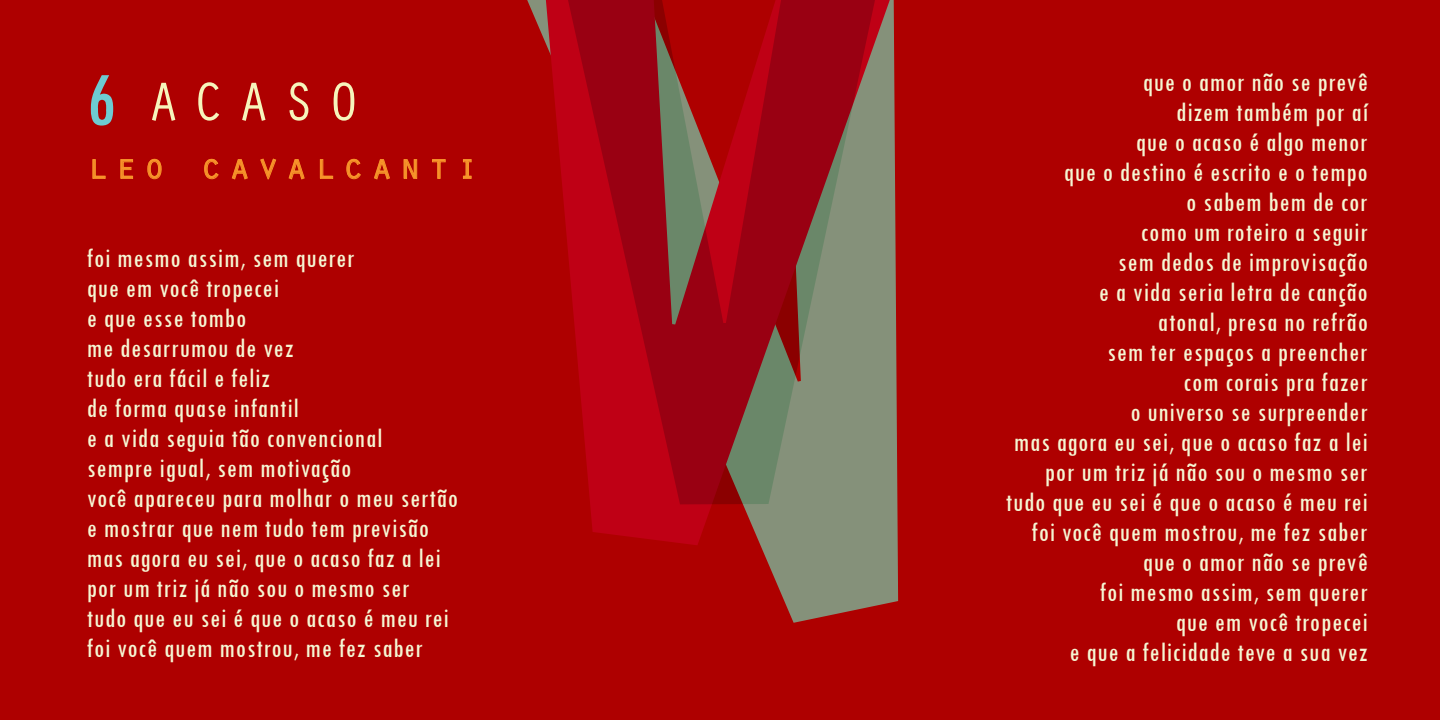
<style>
.page{position:relative;width:1440px;height:720px;background:#ae0000}
.page>*{position:absolute;margin:0;border:0;box-sizing:border-box;transform-origin:0 0}
.t1{font:56px "Orator Std";letter-spacing:.205em;color:#f6f5bc}
.t2{font:36px "Orator Std";letter-spacing:.19em;color:#f7942a}
.t3{font:500 condensed 28px/30px "Tw Cen";letter-spacing:.03em;color:#f5f6d3}
.s1{font-family:"Tw Cen";font-weight:500;font-stretch:condensed;font-size:80px;color:#6ecbd2}
</style>
<div class="page">
<svg style="left:403px;top:159px;width:495px;height:464px"></svg>
<svg style="left:546px;top:504px;width:344px;height:41px"></svg>
<svg style="left:503px;top:0;width:395px;height:504px"></svg>
<svg style="left:92px;top:159px;width:14px;height:20px"></svg>
<svg style="left:120px;top:159px;width:13px;height:20px"></svg>
<svg style="left:147px;top:159px;width:15px;height:20px"></svg>
<svg style="left:204px;top:159px;width:15px;height:20px"></svg>
<svg style="left:232px;top:159px;width:16px;height:21px"></svg>
<svg style="left:260px;top:159px;width:16px;height:20px"></svg>
<svg style="left:289px;top:159px;width:16px;height:21px"></svg>
<svg style="left:320px;top:159px;width:13px;height:20px"></svg>
<svg style="left:346px;top:159px;width:15px;height:20px"></svg>
<svg style="left:374px;top:159px;width:16px;height:21px"></svg>
<svg style="left:404px;top:159px;width:13px;height:20px"></svg>
<svg style="left:432px;top:159px;width:14px;height:20px"></svg>
<svg style="left:463px;top:159px;width:9px;height:20px"></svg>
<h1 class="t1" style="left:87px;top:62px;width:275px"><span class="s1">6</span> ACASO</h1>
<p class="t2" style="left:87px;top:141px;width:393px">leo cavalcanti</p>
<p class="t3" style="left:87px;top:242px;width:373px">foi mesmo assim, sem querer<br>que em você tropecei<br>e que esse tombo<br>me desarrumou de vez<br>tudo era fácil e feliz<br>de forma quase infantil<br>e a vida seguia tão convencional<br>sempre igual, sem motivação<br>você apareceu para molhar o meu sertão e mostrar que nem tudo tem previsão mas agora eu sei, que o acaso faz a lei por um triz já não sou o mesmo ser<br>tudo que eu sei é que o acaso é meu rei foi você quem mostrou, me fez saber</p>
<p class="t3" style="left:1006px;top:66px;width:364px;text-align:right">que o amor não se prevê<br>dizem também por aí<br>que o acaso é algo menor<br>que o destino é escrito e o tempo<br>o sabem bem de cor<br>como um roteiro a seguir<br>sem dedos de improvisação<br>e a vida seria letra de canção<br>atonal, presa no refrão<br>sem ter espaços a preencher<br>com corais pra fazer<br>o universo se surpreender<br>mas agora eu sei, que o acaso faz a lei por um triz já não sou o mesmo ser tudo que eu sei é que o acaso é meu rei foi você quem mostrou, me fez saber que o amor não se prevê<br>foi mesmo assim, sem querer<br>que em você tropecei<br>e que a felicidade teve a sua vez</p>
</div>
